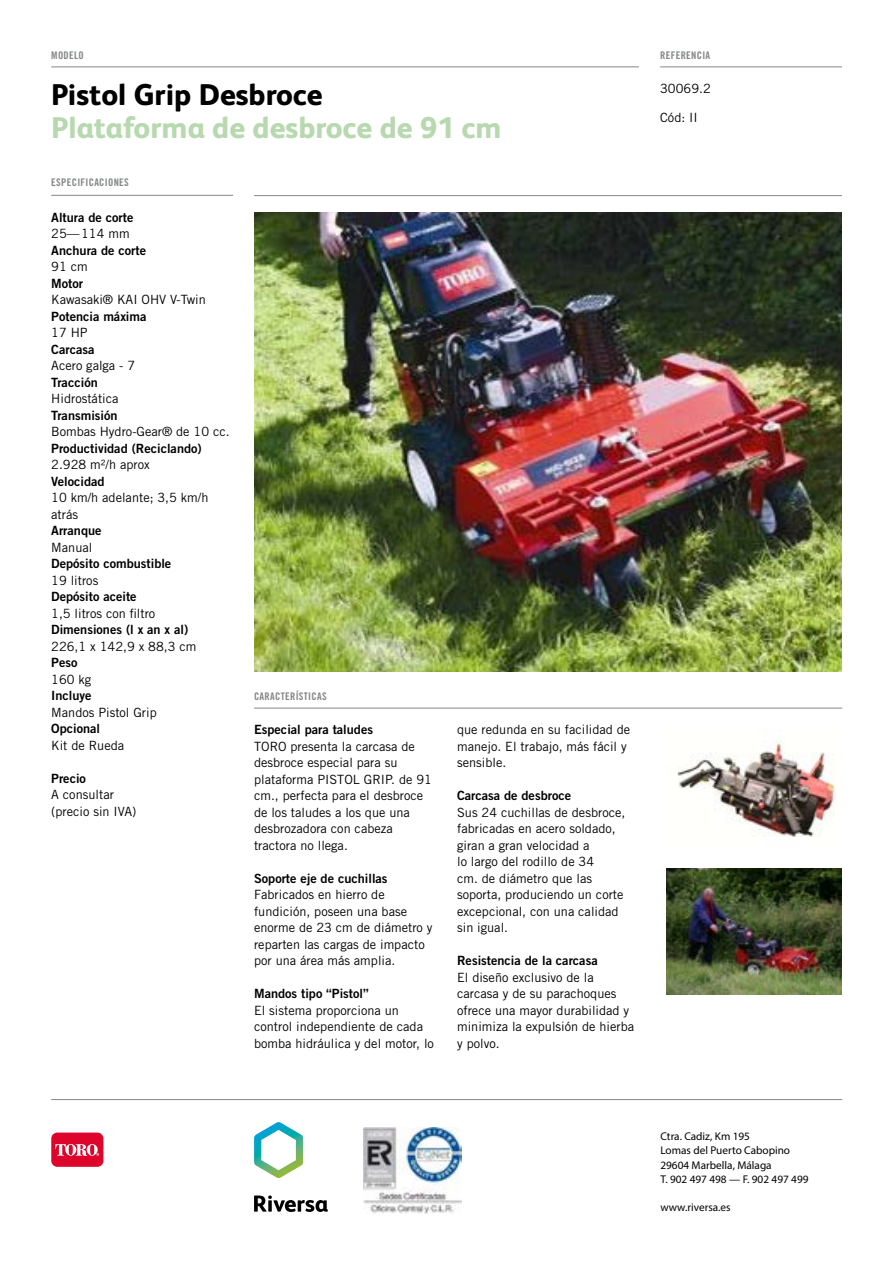
<style>
.page{position:relative;width:893px;height:1263px;background:#fff}
.page>*{position:absolute;margin:0;border:0;box-sizing:border-box;transform-origin:0 0}
.t1{font:800 30px "FS Albert";color:#b8d9af}
.t2{font:800 30px "FS Albert";color:#000}
.t3{font:12.75px/16.5px "Trade Gothic LT Std";color:#000}
.t4{font:12.75px "Trade Gothic LT Std Bd 2";color:#000}
.t5{font:11.25px/14.2px "Myriad Pro";color:#000}
.t6{font:10.5px "Trade Gothic LT Std Bd Cn 20";letter-spacing:.03em;color:#848687}
</style>
<div class="page">
<hr style="left:254px;top:708px;width:588px;height:1px;background:#848687">
<hr style="left:51px;top:67px;width:588px;height:1px;background:#848687">
<hr style="left:51px;top:195px;width:182px;height:1px;background:#848687">
<hr style="left:660px;top:67px;width:182px;height:1px;background:#848687">
<img style="left:254px;top:213px;width:588px;height:459px">
<hr style="left:254px;top:195px;width:588px;height:1px;background:#848687">
<img style="left:677px;top:741px;width:159px;height:96px">
<img style="left:666px;top:868px;width:176px;height:126px">
<hr style="left:51px;top:1099px;width:791px;height:1px;background:#848687">
<div style="left:51px;top:1132px;width:52px;height:35px;background:#dd052b;border-radius:6px"></div>
<svg style="left:55px;top:1144px;width:44px;height:12px"></svg>
<img style="left:364px;top:1128px;width:98px;height:85px">
<svg style="left:254px;top:1195px;width:74px;height:17px"></svg>
<svg style="left:254px;top:1122px;width:49px;height:56px"></svg>
<p class="t6" style="left:51px;top:48px;width:34px">MODELO</p>
<h1 class="t2" style="left:51px;top:73px;width:273px">Pistol Grip Desbroce</h1>
<h1 class="t1" style="left:51px;top:106px;width:452px">Plataforma de desbroce de 91 cm</h1>
<p class="t6" style="left:51px;top:176px;width:79px">ESPECIFICACIONES</p>
<p class="t4" style="left:51px;top:209px;width:84px">Altura de corte</p>
<p class="t3" style="left:51px;top:225px;width:80px">25—114 mm</p>
<p class="t4" style="left:51px;top:242px;width:96px">Anchura de corte</p>
<p class="t3" style="left:51px;top:258px;width:38px">91 cm</p>
<p class="t4" style="left:51px;top:275px;width:33px">Motor</p>
<p class="t3" style="left:51px;top:291px;width:156px">Kawasaki® KAI OHV V-Twin</p>
<p class="t4" style="left:51px;top:308px;width:97px">Potencia máxima</p>
<p class="t3" style="left:51px;top:324px;width:38px">17 HP</p>
<p class="t4" style="left:51px;top:341px;width:45px">Carcasa</p>
<p class="t3" style="left:51px;top:357px;width:85px">Acero galga - 7</p>
<p class="t4" style="left:51px;top:374px;width:48px">Tracción</p>
<p class="t3" style="left:51px;top:390px;width:69px">Hidrostática</p>
<p class="t4" style="left:51px;top:407px;width:68px">Transmisión</p>
<p class="t3" style="left:51px;top:423px;width:180px">Bombas Hydro-Gear® de 10 cc.</p>
<p class="t4" style="left:51px;top:440px;width:152px">Productividad (Reciclando)</p>
<p class="t3" style="left:51px;top:456px;width:100px">2.928 m²/h aprox</p>
<p class="t4" style="left:51px;top:473px;width:55px">Velocidad</p>
<p class="t3" style="left:51px;top:489px;width:159px">10 km/h adelante; 3,5 km/h atrás</p>
<p class="t4" style="left:51px;top:523px;width:52px">Arranque</p>
<p class="t3" style="left:51px;top:539px;width:43px">Manual</p>
<p class="t4" style="left:51px;top:556px;width:122px">Depósito combustible</p>
<p class="t3" style="left:51px;top:572px;width:49px">19 litros</p>
<p class="t4" style="left:51px;top:589px;width:87px">Depósito aceite</p>
<p class="t3" style="left:51px;top:605px;width:106px">1,5 litros con filtro</p>
<p class="t4" style="left:51px;top:622px;width:139px">Dimensiones (l x an x al)</p>
<p class="t3" style="left:51px;top:638px;width:147px">226,1 x 142,9 x 88,3 cm</p>
<p class="t4" style="left:51px;top:655px;width:28px">Peso</p>
<p class="t3" style="left:51px;top:671px;width:42px">160 kg</p>
<p class="t4" style="left:51px;top:688px;width:42px">Incluye</p>
<p class="t3" style="left:51px;top:704px;width:107px">Mandos Pistol Grip</p>
<p class="t4" style="left:51px;top:721px;width:50px">Opcional</p>
<p class="t3" style="left:51px;top:737px;width:74px">Kit de Rueda</p>
<p class="t4" style="left:51px;top:770px;width:36px">Precio</p>
<p class="t3" style="left:51px;top:786px;width:87px">A consultar (precio sin IVA)</p>
<p class="t6" style="left:254px;top:689px;width:74px">CARACTERÍSTICAS</p>
<p class="t4" style="left:254px;top:721px;width:120px">Especial para taludes</p>
<p class="t3" style="left:254px;top:737px;width:179px">TORO presenta la carcasa de desbroce especial para su plataforma PISTOL GRIP. de 91 cm., perfecta para el desbroce de los taludes a los que una desbrozadora con cabeza tractora no llega.</p>
<p class="t4" style="left:254px;top:870px;width:135px">Soporte eje de cuchillas</p>
<p class="t3" style="left:254px;top:886px;width:180px">Fabricados en hierro de fundición, poseen una base enorme de 23 cm de diámetro y reparten las cargas de impacto por una área más amplia.</p>
<p class="t4" style="left:254px;top:985px;width:116px">Mandos tipo “Pistol”</p>
<p class="t3" style="left:254px;top:1001px;width:181px">El sistema proporciona un control independiente de cada bomba hidráulica y del motor, lo</p>
<p class="t3" style="left:457px;top:721px;width:175px">que redunda en su facilidad de manejo. El trabajo, más fácil y sensible.</p>
<p class="t4" style="left:457px;top:788px;width:116px">Carcasa de desbroce</p>
<p class="t3" style="left:457px;top:804px;width:170px">Sus 24 cuchillas de desbroce, fabricadas en acero soldado, giran a gran velocidad a<br>lo largo del rodillo de 34<br>cm. de diámetro que las soporta, produciendo un corte excepcional, con una calidad sin igual.</p>
<p class="t4" style="left:457px;top:953px;width:142px">Resistencia de la carcasa</p>
<p class="t3" style="left:457px;top:969px;width:179px">El diseño exclusivo de la carcasa y de su parachoques ofrece una mayor durabilidad y minimiza la expulsión de hierba y polvo.</p>
<p class="t6" style="left:660px;top:48px;width:52px">REFERENCIA</p>
<p class="t3" style="left:660px;top:80px;width:52px">30069.2</p>
<p class="t3" style="left:660px;top:109px;width:39px">Cód: II</p>
<p class="t5" style="left:660px;top:1129px;width:150px">Ctra. Cadiz, Km 195<br>Lomas del Puerto Cabopino<br>29604 Marbella, Málaga<br>T. 902 497 498 — F. 902 497 499</p>
<p class="t5" style="left:660px;top:1200px;width:72px">www.riversa.es</p>
</div>
